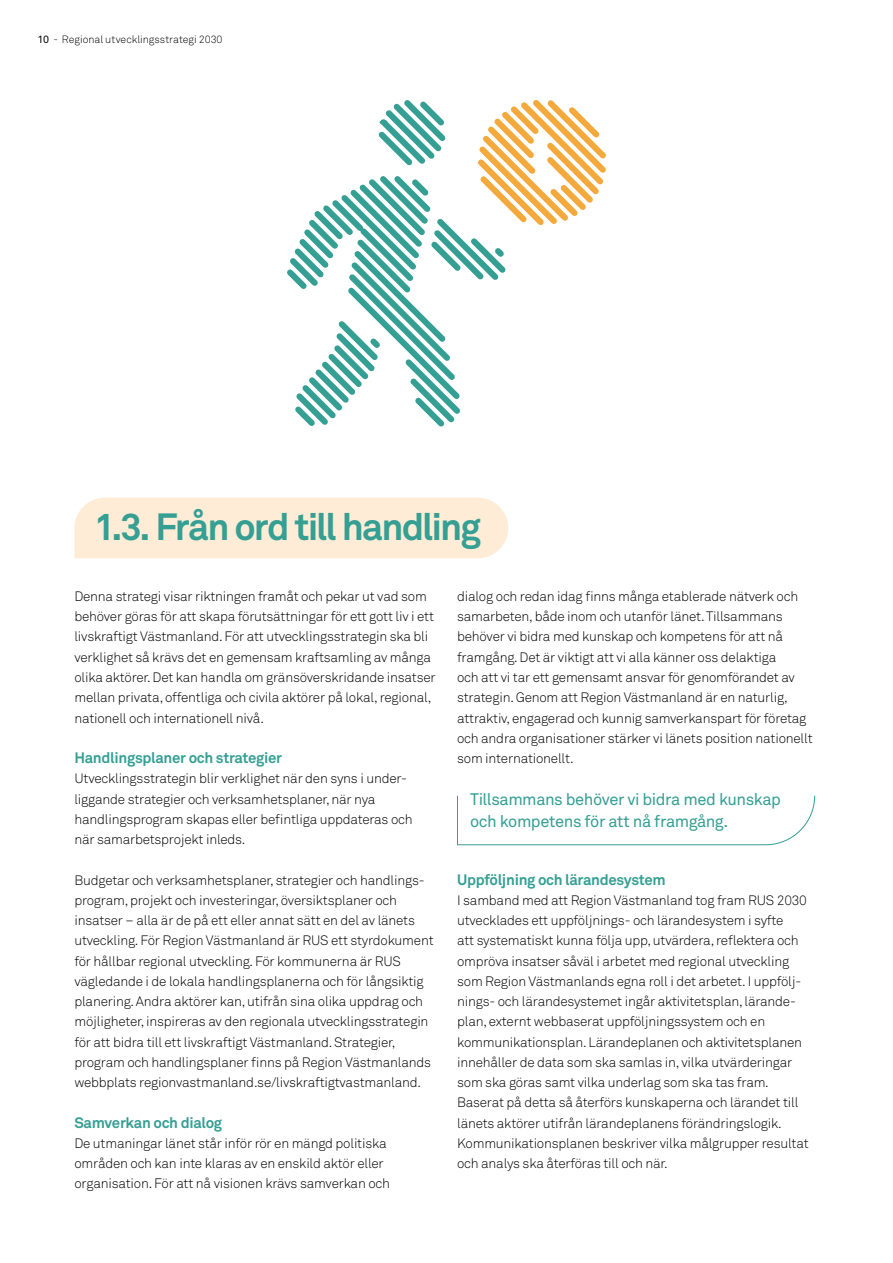
<style>
.page{position:relative;width:893px;height:1263px;background:#fff}
.page>*{position:absolute;margin:0;border:0;box-sizing:border-box;transform-origin:0 0}
.t1{font:700 37.5px "Akkurat Std";letter-spacing:-.05em;color:#359f94}
.t2{font:16.5px/22.5px "Akkurat Std";letter-spacing:-.025em;color:#359f94}
.t3{font:700 15px "Akkurat Std";letter-spacing:-.02em;color:#359f94}
.t4{font:300 13.5px/20.2px "Akkurat Std";letter-spacing:-.015em;color:#000}
.t5{font:300 10.5px "Akkurat Std";color:#000}
.s1{font-weight:400}
</style>
<div class="page">
<div style="left:74px;top:498px;width:434px;height:60px;background:#ffecd6"></div>
<svg style="left:457px;top:795px;width:358px;height:50px"></svg>
<svg style="left:287px;top:103px;width:219px;height:324px"></svg>
<svg style="left:399px;top:100px;width:52px;height:47px"></svg>
<svg style="left:472px;top:100px;width:134px;height:131px"></svg>
<p class="t5" style="left:38px;top:33px;width:187px"><span class="s1">10</span> - Regional utvecklingsstrategi 2030</p>
<h1 class="t1" style="left:94px;top:504px;width:389px">1.3. Från ord till handling</h1>
<p class="t4" style="left:74px;top:586px;width:363px">Denna strategi visar riktningen framåt och pekar ut vad som behöver göras för att skapa förutsättningar för ett gott liv i ett livskraftigt Västmanland. För att utvecklingsstrategin ska bli verklighet så krävs det en gemensam kraftsamling av många olika aktörer. Det kan handla om gränsöverskridande insatser mellan privata, offentliga och civila aktörer på lokal, regional, nationell och internationell nivå.</p>
<p class="t3" style="left:74px;top:748px;width:209px">Handlingsplaner och strategier</p>
<p class="t4" style="left:74px;top:768px;width:340px">Utvecklingsstrategin blir verklighet när den syns i under&shy;liggande strategier och verksamhetsplaner, när nya handlingsprogram skapas eller befintliga uppdateras och när samarbetsprojekt inleds.</p>
<p class="t4" style="left:74px;top:870px;width:361px">Budgetar och verksamhetsplaner, strategier och handlings&shy;program, projekt och investeringar, översiktsplaner och insatser – alla är de på ett eller annat sätt en del av länets utveckling. För Region Västmanland är RUS ett styrdokument för hållbar regional utveckling. För kommunerna är RUS vägledande i de lokala handlingsplanerna och för långsiktig planering. Andra aktörer kan, utifrån sina olika uppdrag och möjligheter, inspireras av den regionala utvecklingsstrategin för att bidra till ett livskraftigt Västmanland. Strategier, program och handlingsplaner finns på Region Västmanlands webbplats regionvastmanland.se/livskraftigtvastmanland.</p>
<p class="t3" style="left:74px;top:1113px;width:149px">Samverkan och dialog</p>
<p class="t4" style="left:74px;top:1133px;width:317px">De utmaningar länet står inför rör en mängd politiska områden och kan inte klaras av en enskild aktör eller organisation. För att nå visionen krävs samverkan och</p>
<p class="t4" style="left:457px;top:586px;width:357px">dialog och redan idag finns många etablerade nätverk och samarbeten, både inom och utanför länet. Tillsammans behöver vi bidra med kunskap och kompetens för att nå framgång. Det är viktigt att vi alla känner oss delaktiga<br>och att vi tar ett gemensamt ansvar för genomförandet av strategin. Genom att Region Västmanland är en naturlig, attraktiv, engagerad och kunnig samverkanspart för företag och andra organisationer stärker vi länets position nationellt som internationellt.</p>
<p class="t2" style="left:470px;top:788px;width:312px">Tillsammans behöver vi bidra med kunskap och kompetens för att nå framgång.</p>
<p class="t3" style="left:457px;top:870px;width:210px">Uppföljning och lärandesystem</p>
<p class="t4" style="left:457px;top:890px;width:353px">I samband med att Region Västmanland tog fram RUS 2030 utvecklades ett uppföljnings- och lärandesystem i syfte<br>att systematiskt kunna följa upp, utvärdera, reflektera och ompröva insatser såväl i arbetet med regional utveckling som Region Västmanlands egna roll i det arbetet. I uppfölj&shy;nings- och lärandesystemet ingår aktivitetsplan, lärande&shy;plan, externt webbaserat uppföljningssystem och en kommunikationsplan. Lärandeplanen och aktivitetsplanen innehåller de data som ska samlas in, vilka utvärderingar som ska göras samt vilka underlag som ska tas fram.<br>Baserat på detta så återförs kunskaperna och lärandet till länets aktörer utifrån lärandeplanens förändringslogik.<br>Kommunikationsplanen beskriver vilka målgrupper resultat och analys ska återföras till och när.</p>
</div>
